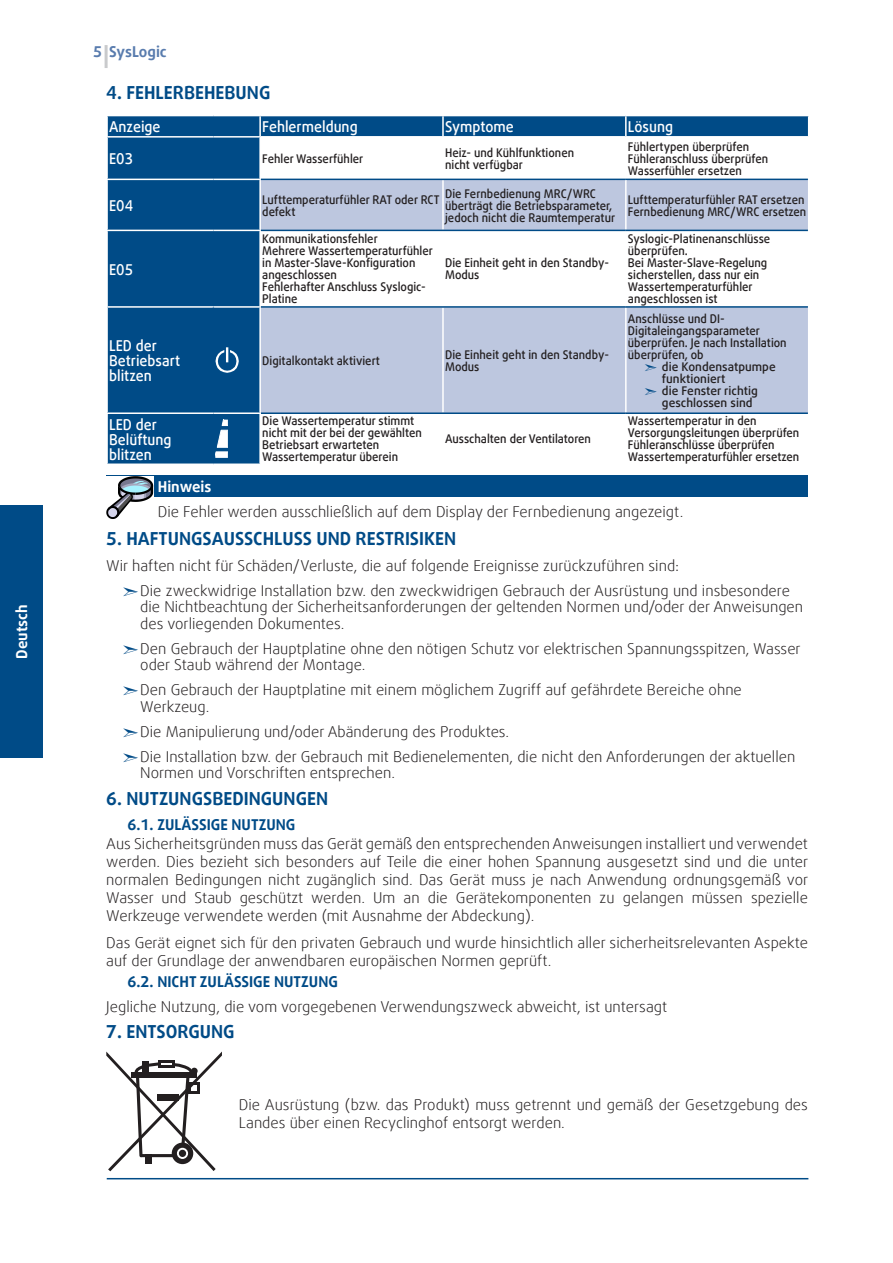
<style>
.page{position:relative;width:893px;height:1263px;background:#fff}
.page>*{position:absolute;margin:0;border:0;box-sizing:border-box;transform-origin:0 0}
.t1{font:700 18px "Daxline Offc Pro";color:#004b87}
.PARAGRAPHE{font:300 15px/18px "Daxline Offc Pro";color:#231f20}
.TABLEAU_-_LIGNE_ENTE{font:500 15px/15px "Daxline Offc Pro";color:#fff;scale:.95 1}
.t2{font:700 15px "Daxline Offc Pro";color:#004b87}
.PARAGRAPHE_GRAS{font:700 15px "Daxline Offc Pro";color:#fff}
.t3{font:700 15px "Daxline Offc Pro";color:#597cae}
.TABLEAU_-_CORPS{font:500 12px/12px "Daxline Offc Pro";color:#231f20;scale:.95 1}
.TABLEAU_-_CORPS-2{font:500 12px/12px "Daxline Offc Pro";color:#231f20}
</style>
<div class="page">
<hr style="left:107px;top:1178px;width:701px;height:1px;background:#004b87">
<div style="left:0;top:505px;width:43px;height:253px;background:#004b87"></div>
<div style="left:106px;top:476px;width:702px;height:21px;background:#004b87"></div>
<svg style="left:106px;top:476px;width:47px;height:43px"></svg>
<svg style="left:106px;top:1051px;width:116px;height:120px"></svg>
<hr style="left:105px;top:45px;width:3px;height:23px;background:#c9cacc">
<div style="left:108px;top:116px;width:700px;height:347px;background:#004b87"></div>
<svg style="left:261px;top:138px;width:547px;height:325px"></svg>
<svg style="left:261px;top:180px;width:547px;height:232px;fill:#bdc7df"></svg>
<hr style="left:442px;top:116px;width:2px;height:20px;background:#fff">
<hr style="left:625px;top:116px;width:2px;height:20px;background:#fff">
<hr style="left:442px;top:138px;width:2px;height:41px;background:#fff">
<hr style="left:625px;top:138px;width:2px;height:41px;background:#fff">
<hr style="left:442px;top:231px;width:2px;height:75px;background:#fff">
<hr style="left:106px;top:179px;width:107px;height:1px;background:#fff">
<hr style="left:213px;top:179px;width:48px;height:1px;background:#fff">
<hr style="left:442px;top:180px;width:2px;height:50px;background:#fff">
<hr style="left:106px;top:230px;width:107px;height:1px;background:#fff">
<hr style="left:213px;top:230px;width:48px;height:1px;background:#fff">
<hr style="left:106px;top:306px;width:107px;height:2px;background:#fff">
<hr style="left:213px;top:306px;width:48px;height:2px;background:#fff">
<hr style="left:442px;top:308px;width:2px;height:104px;background:#fff">
<hr style="left:442px;top:414px;width:2px;height:50px;background:#fff">
<hr style="left:213px;top:308px;width:1px;height:104px;background:#004b87">
<hr style="left:213px;top:414px;width:1px;height:49px;background:#004b87">
<hr style="left:625px;top:231px;width:2px;height:75px;background:#fff">
<hr style="left:626px;top:179px;width:182px;height:1px;background:#004b87">
<hr style="left:625px;top:180px;width:2px;height:50px;background:#fff">
<hr style="left:625px;top:308px;width:2px;height:104px;background:#fff">
<hr style="left:625px;top:414px;width:2px;height:50px;background:#fff">
<hr style="left:261px;top:230px;width:182px;height:1px;background:#004b87">
<hr style="left:443px;top:230px;width:183px;height:1px;background:#004b87">
<hr style="left:626px;top:230px;width:182px;height:1px;background:#004b87">
<hr style="left:259px;top:231px;width:2px;height:75px;background:#fff">
<hr style="left:261px;top:306px;width:182px;height:2px;background:#004b87">
<hr style="left:443px;top:306px;width:183px;height:2px;background:#004b87">
<hr style="left:626px;top:306px;width:182px;height:2px;background:#004b87">
<hr style="left:259px;top:308px;width:2px;height:104px;background:#fff">
<hr style="left:261px;top:412px;width:182px;height:2px;background:#004b87">
<hr style="left:443px;top:412px;width:183px;height:2px;background:#004b87">
<hr style="left:626px;top:412px;width:182px;height:2px;background:#004b87">
<hr style="left:259px;top:414px;width:2px;height:49px;background:#fff">
<hr style="left:259px;top:116px;width:2px;height:20px;background:#fff">
<hr style="left:259px;top:138px;width:2px;height:41px;background:#fff">
<hr style="left:106px;top:412px;width:107px;height:2px;background:#fff">
<hr style="left:213px;top:412px;width:48px;height:2px;background:#fff">
<hr style="left:106px;top:136px;width:107px;height:2px;background:#fff">
<hr style="left:213px;top:136px;width:47px;height:2px;background:#fff">
<hr style="left:260px;top:136px;width:183px;height:2px;background:#fff">
<hr style="left:443px;top:136px;width:183px;height:2px;background:#fff">
<hr style="left:626px;top:136px;width:183px;height:2px;background:#fff">
<hr style="left:261px;top:179px;width:182px;height:1px;background:#004b87">
<hr style="left:443px;top:179px;width:183px;height:1px;background:#004b87">
<hr style="left:259px;top:180px;width:2px;height:50px;background:#fff">
<svg style="left:215px;top:347px;width:24px;height:26px"></svg>
<svg style="left:215px;top:420px;width:13px;height:38px"></svg>
<svg style="left:645px;top:364px;width:12px;height:7px"></svg>
<svg style="left:645px;top:388px;width:12px;height:7px"></svg>
<p class="PARAGRAPHE_GRAS" style="left:12px;top:659px;width:56px;rotate:-90deg">Deutsch</p>
<p class="t3" style="left:93px;top:42px;width:75px">5 SysLogic</p>
<p class="t1" style="left:106px;top:81px;width:166px">4. FEHLERBEHEBUNG</p>
<p class="TABLEAU_-_LIGNE_ENTE" style="left:109px;top:119px;width:56px">Anzeige</p>
<p class="TABLEAU_-_LIGNE_ENTE" style="left:262px;top:119px;width:102px">Fehlermeldung</p>
<p class="TABLEAU_-_LIGNE_ENTE" style="left:445px;top:119px;width:74px">Symptome</p>
<p class="TABLEAU_-_LIGNE_ENTE" style="left:628px;top:119px;width:49px">Lösung</p>
<p class="TABLEAU_-_LIGNE_ENTE" style="left:109px;top:151px;width:27px">E03</p>
<p class="TABLEAU_-_CORPS" style="left:262px;top:153px;width:108px">Fehler Wasserfühler</p>
<p class="TABLEAU_-_CORPS" style="left:445px;top:147px;width:137px">Heiz- und Kühlfunktionen nicht verfügbar</p>
<p class="TABLEAU_-_CORPS" style="left:628px;top:141px;width:129px">Fühlertypen überprüfen</p>
<p class="TABLEAU_-_CORPS" style="left:628px;top:153px;width:149px">Fühleranschluss überprüfen</p>
<p class="TABLEAU_-_CORPS" style="left:628px;top:165px;width:121px">Wasserfühler ersetzen</p>
<p class="TABLEAU_-_LIGNE_ENTE" style="left:109px;top:198px;width:27px">E04</p>
<p class="TABLEAU_-_CORPS" style="left:262px;top:193px;width:188px">Lufttemperaturfühler RAT oder RCT defekt</p>
<p class="TABLEAU_-_CORPS" style="left:445px;top:187px;width:180px">Die Fernbedienung MRC/WRC überträgt die Betriebsparameter, jedoch nicht die Raumtemperatur</p>
<p class="TABLEAU_-_CORPS" style="left:628px;top:193px;width:187px">Lufttemperaturfühler RAT ersetzen</p>
<p class="TABLEAU_-_CORPS" style="left:628px;top:205px;width:189px">Fernbedienung MRC/WRC ersetzen</p>
<p class="TABLEAU_-_LIGNE_ENTE" style="left:109px;top:262px;width:27px">E05</p>
<p class="TABLEAU_-_LIGNE_ENTE" style="left:109px;top:338px;width:76px">LED der<br>Betriebsart blitzen</p>
<p class="TABLEAU_-_CORPS" style="left:262px;top:233px;width:181px">Kommunikationsfehler<br>Mehrere Wassertemperaturfühler in Master-Slave-Konfiguration angeschlossen<br>Fehlerhafter Anschluss Syslogic-<br>Platine</p>
<p class="TABLEAU_-_CORPS" style="left:445px;top:257px;width:174px">Die Einheit geht in den Standby-<br>Modus</p>
<p class="TABLEAU_-_CORPS" style="left:262px;top:354px;width:125px">Digitalkontakt aktiviert</p>
<p class="TABLEAU_-_CORPS" style="left:445px;top:348px;width:174px">Die Einheit geht in den Standby-<br>Modus</p>
<p class="TABLEAU_-_LIGNE_ENTE" style="left:109px;top:417px;width:67px">LED der<br>Belüftung blitzen</p>
<p class="TABLEAU_-_CORPS" style="left:262px;top:415px;width:170px">Die Wassertemperatur stimmt nicht mit der bei der gewählten<br>Betriebsart erwarteten<br>Wassertemperatur überein</p>
<p class="TABLEAU_-_CORPS" style="left:445px;top:433px;width:155px">Ausschalten der Ventilatoren</p>
<p class="TABLEAU_-_CORPS" style="left:628px;top:233px;width:151px">Syslogic-Platinenanschlüsse überprüfen.</p>
<p class="TABLEAU_-_CORPS" style="left:628px;top:257px;width:148px">Bei Master-Slave-Regelung sicherstellen, dass nur ein<br>Wassertemperaturfühler angeschlossen ist</p>
<p class="TABLEAU_-_CORPS" style="left:628px;top:312px;width:169px">Anschlüsse und DI-<br>Digitaleingangsparameter überprüfen. Je nach Installation überprüfen, ob</p>
<p class="TABLEAU_-_CORPS-2" style="left:662px;top:360px;width:115px">die Kondensatpumpe funktioniert</p>
<p class="TABLEAU_-_CORPS-2" style="left:662px;top:384px;width:97px">die Fenster richtig geschlossen sind</p>
<p class="TABLEAU_-_CORPS" style="left:628px;top:415px;width:182px">Wassertemperatur in den<br>Versorgungsleitungen überprüfen</p>
<p class="TABLEAU_-_CORPS" style="left:628px;top:439px;width:156px">Fühleranschlüsse überprüfen</p>
<p class="TABLEAU_-_CORPS" style="left:628px;top:451px;width:182px">Wassertemperaturfühler ersetzen</p>
<p class="PARAGRAPHE_GRAS" style="left:158px;top:477px;width:55px">Hinweis</p>
<p class="PARAGRAPHE" style="left:158px;top:503px;width:527px">Die Fehler werden ausschließlich auf dem Display der Fernbedienung angezeigt.</p>
<p class="t1" style="left:106px;top:526px;width:351px">5. HAFTUNGSAUSSCHLUSS UND RESTRISIKEN</p>
<p class="PARAGRAPHE" style="left:106px;top:556px;width:574px">Wir haften nicht für Schäden/Verluste, die auf folgende Ereignisse zurückzuführen sind:</p>
<p class="PARAGRAPHE" style="left:140px;top:582px;width:664px;line-height:16.5px">Die zweckwidrige Installation bzw. den zweckwidrigen Gebrauch der Ausrüstung und insbesondere die Nichtbeachtung der Sicherheitsanforderungen der geltenden Normen und/oder der Anweisungen des vorliegenden Dokumentes.</p>
<p class="PARAGRAPHE" style="left:140px;top:640px;width:662px;line-height:16.5px">Den Gebrauch der Hauptplatine ohne den nötigen Schutz vor elektrischen Spannungsspitzen, Wasser oder Staub während der Montage.</p>
<p class="PARAGRAPHE" style="left:140px;top:681px;width:603px;line-height:16.5px">Den Gebrauch der Hauptplatine mit einem möglichem Zugriff auf gefährdete Bereiche ohne<br>Werkzeug.</p>
<p class="PARAGRAPHE" style="left:140px;top:722px;width:370px">Die Manipulierung und/oder Abänderung des Produktes.</p>
<p class="PARAGRAPHE" style="left:140px;top:748px;width:657px;line-height:16.5px">Die Installation bzw. der Gebrauch mit Bedienelementen, die nicht den Anforderungen der aktuellen<br>Normen und Vorschriften entsprechen.</p>
<p class="t1" style="left:106px;top:786px;width:223px">6. NUTZUNGSBEDINGUNGEN</p>
<p class="t2" style="left:128px;top:814px;width:169px">6.1. ZULÄSSIGE NUTZUNG</p>
<p class="PARAGRAPHE" style="left:106px;top:835px;width:704px;text-align:justify">Aus Sicherheitsgründen muss das Gerät gemäß den entsprechenden Anweisungen installiert und verwendet werden. Dies bezieht sich besonders auf Teile die einer hohen Spannung ausgesetzt sind und die unter normalen Bedingungen nicht zugänglich sind. Das Gerät muss je nach Anwendung ordnungsgemäß vor Wasser und Staub geschützt werden. Um an die Gerätekomponenten zu gelangen müssen spezielle Werkzeuge verwendete werden (mit Ausnahme der Abdeckung).</p>
<p class="PARAGRAPHE" style="left:106px;top:933px;width:703px">Das Gerät eignet sich für den privaten Gebrauch und wurde hinsichtlich aller sicherheitsrelevanten Aspekte auf der Grundlage der anwendbaren europäischen Normen geprüft.</p>
<p class="PARAGRAPHE" style="left:106px;top:998px;width:562px">Jegliche Nutzung, die vom vorgegebenen Verwendungszweck abweicht, ist untersagt</p>
<p class="t2" style="left:128px;top:971px;width:212px">6.2. NICHT ZULÄSSIGE NUTZUNG</p>
<p class="t1" style="left:106px;top:1019px;width:130px">7. ENTSORGUNG</p>
<p class="PARAGRAPHE" style="left:239px;top:1095px;width:570px">Die Ausrüstung (bzw. das Produkt) muss getrennt und gemäß der Gesetzgebung des<br>Landes über einen Recyclinghof entsorgt werden.</p>
</div>
